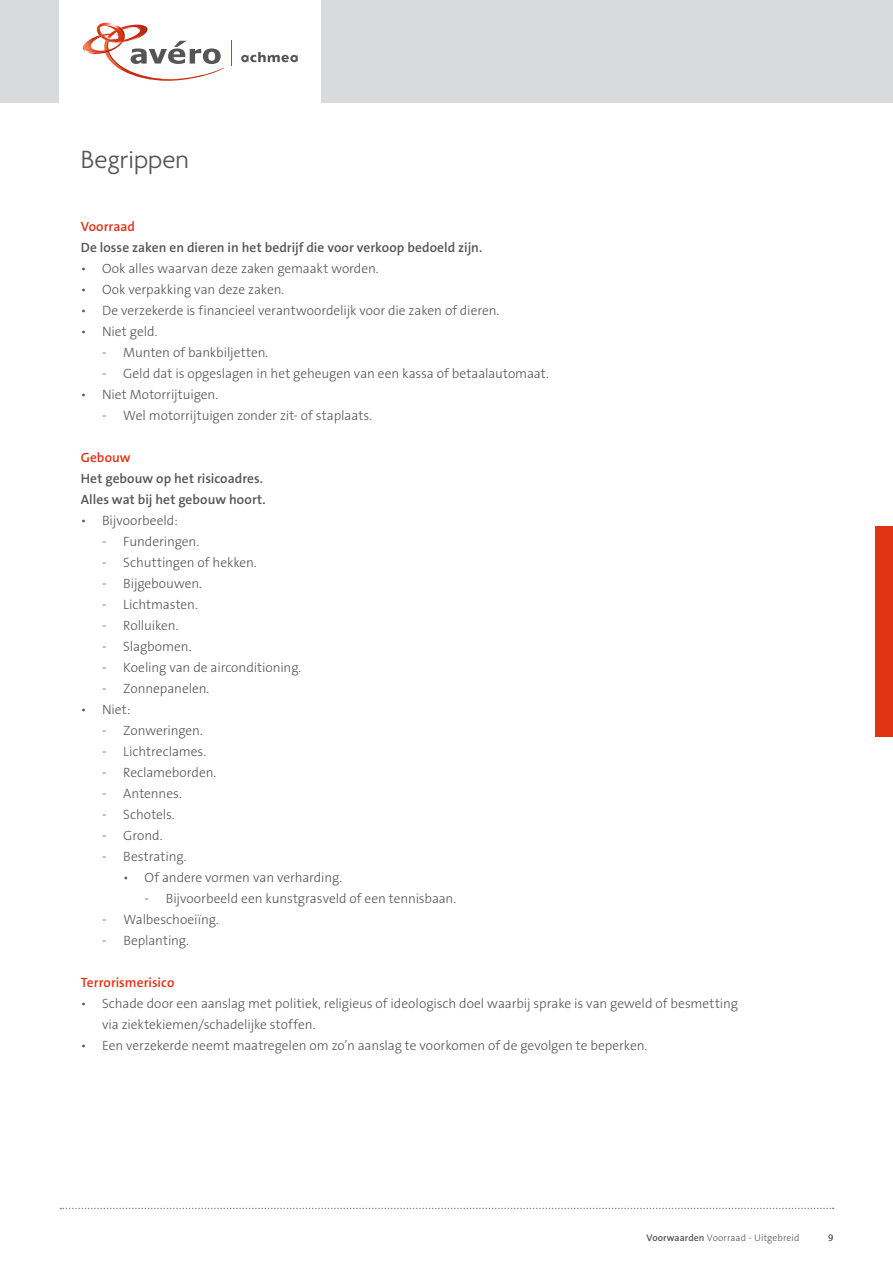
<style>
.page{position:relative;width:893px;height:1263px;background:#fff}
.page>*{position:absolute;margin:0;border:0;box-sizing:border-box;transform-origin:0 0}
.t1{font:300 27px "Agenda";color:#555}
.t2{font:300 13.5px/21px "The Sans B3";letter-spacing:-.005em;color:#555}
.t3{font:600 13.5px/21px "The Sans B6";letter-spacing:.005em;color:#555}
.t4{font:600 13.5px "The Sans B6";color:#e13214}
.t5{font:300 9.75px "The Sans B3";letter-spacing:.005em;color:#555}
.s1{font-family:"The Sans B6";font-weight:600}
</style>
<div class="page">
<div style="left:0;top:0;width:893px;height:103px;background:#d9dadb"></div>
<div style="left:60px;top:0;width:261px;height:103px;background:#fff"></div>
<svg style="left:241px;top:52px;width:57px;height:10px"></svg>
<svg style="left:83px;top:22px;width:141px;height:59px"></svg>
<svg style="left:231px;top:41px;width:1px;height:25px"></svg>
<svg style="left:60px;top:1208px;width:774px;height:1px"></svg>
<div style="left:876px;top:526px;width:17px;height:211px;background:#e13214"></div>
<h1 class="t1" style="left:81px;top:145px;width:110px">Begrippen</h1>
<p class="t4" style="left:81px;top:219px;width:56px">Voorraad</p>
<p class="t3" style="left:81px;top:238px;width:403px">De losse zaken en dieren in het bedrijf die voor verkoop bedoeld zijn.</p>
<p class="t2" style="left:81px;top:259px;width:299px">• Ook alles waarvan deze zaken gemaakt worden.</p>
<p class="t2" style="left:81px;top:280px;width:205px">• Ook verpakking van deze zaken.</p>
<p class="t2" style="left:81px;top:301px;width:420px">• De verzekerde is financieel verantwoordelijk voor die zaken of dieren.</p>
<p class="t2" style="left:81px;top:322px;width:78px">• Niet geld.</p>
<p class="t2" style="left:102px;top:343px;width:168px">- Munten of bankbiljetten.</p>
<p class="t2" style="left:102px;top:364px;width:448px">- Geld dat is opgeslagen in het geheugen van een kassa of betaalautomaat.</p>
<p class="t2" style="left:81px;top:385px;width:139px">• Niet Motorrijtuigen.</p>
<p class="t2" style="left:102px;top:406px;width:272px">- Wel motorrijtuigen zonder zit- of staplaats.</p>
<p class="t4" style="left:81px;top:450px;width:51px">Gebouw</p>
<p class="t3" style="left:81px;top:469px;width:186px">Het gebouw op het risicoadres.<br>Alles wat bij het gebouw hoort.</p>
<p class="t2" style="left:81px;top:511px;width:98px">• Bijvoorbeeld:</p>
<p class="t2" style="left:102px;top:532px;width:99px">- Funderingen.</p>
<p class="t2" style="left:102px;top:553px;width:156px">- Schuttingen of hekken.</p>
<p class="t2" style="left:102px;top:574px;width:101px">- Bijgebouwen.</p>
<p class="t2" style="left:102px;top:595px;width:97px">- Lichtmasten.</p>
<p class="t2" style="left:102px;top:616px;width:78px">- Rolluiken.</p>
<p class="t2" style="left:102px;top:637px;width:91px">- Slagbomen.</p>
<p class="t2" style="left:102px;top:658px;width:201px">- Koeling van de airconditioning.</p>
<p class="t2" style="left:102px;top:679px;width:109px">- Zonnepanelen.</p>
<p class="t2" style="left:81px;top:700px;width:51px">• Niet:</p>
<p class="t2" style="left:102px;top:721px;width:102px">- Zonweringen.</p>
<p class="t2" style="left:102px;top:742px;width:106px">- Lichtreclames.</p>
<p class="t2" style="left:102px;top:763px;width:116px">- Reclameborden.</p>
<p class="t2" style="left:102px;top:784px;width:81px">- Antennes.</p>
<p class="t2" style="left:102px;top:805px;width:74px">- Schotels.</p>
<p class="t2" style="left:102px;top:826px;width:62px">- Grond.</p>
<p class="t2" style="left:102px;top:847px;width:86px">- Bestrating.</p>
<p class="t2" style="left:123px;top:868px;width:220px">• Of andere vormen van verharding.</p>
<p class="t2" style="left:145px;top:889px;width:313px">- Bijvoorbeeld een kunstgrasveld of een tennisbaan.</p>
<p class="t2" style="left:102px;top:910px;width:118px">- Walbeschoeiïng.</p>
<p class="t2" style="left:102px;top:931px;width:88px">- Beplanting.</p>
<p class="t4" style="left:81px;top:976px;width:95px">Terrorismerisico</p>
<p class="t2" style="left:102px;top:994px;width:637px;text-indent:-21px">• Schade door een aanslag met politiek, religieus of ideologisch doel waarbij sprake is van geweld of besmetting via ziektekiemen/schadelijke stoffen.</p>
<p class="t2" style="left:81px;top:1036px;width:568px">• Een verzekerde neemt maatregelen om zo’n aanslag te voorkomen of de gevolgen te beperken.</p>
<p class="t5" style="left:646px;top:1233px;width:155px"><span class="s1">Voorwaarden</span> Voorraad - Uitgebreid</p>
<p class="t5" style="left:828px;top:1233px;width:7px">9</p>
</div>
